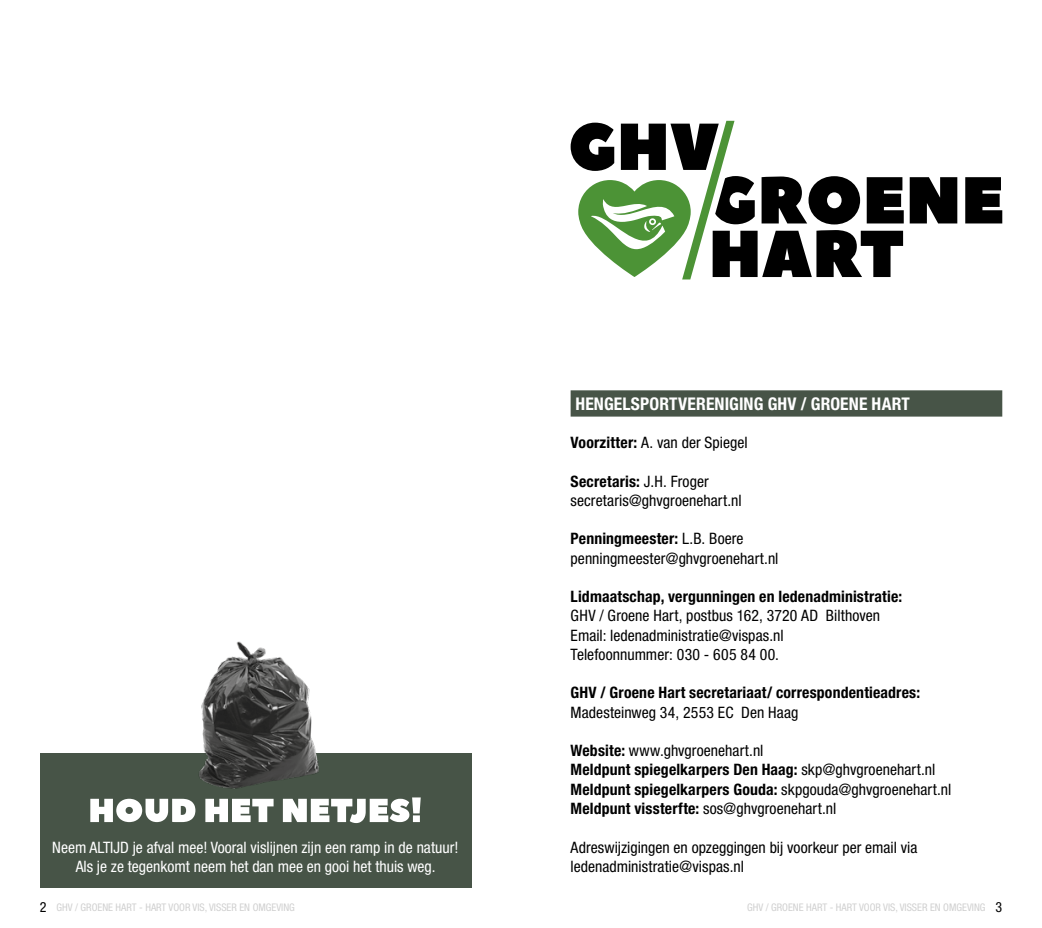
<style>
.page{position:relative;width:1042px;height:928px;background:#fff}
.page>*{position:absolute;margin:0;border:0;box-sizing:border-box;transform-origin:0 0}
.t1{font:700 condensed 17.5px "Helvetica Neue LT Std";letter-spacing:.005em;color:#fff}
.t2{font:condensed 15.75px/19.2px "Helvetica Neue LT Std";color:#000}
.t3{font:700 condensed 15.75px/19.2px "Helvetica Neue LT Std";letter-spacing:.01em;color:#000}
.t4{font:condensed 15.75px/19.2px "Helvetica Neue LT Std";color:#fff;text-align:center}
.t5{font:condensed 10.5px "Helvetica Neue LT Std";color:#d0d0d0}
.s1{font-weight:700}
.s2{font-weight:400}
.s3{font-size:14px;color:#000}
</style>
<div class="page">
<div style="left:570px;top:390px;width:432px;height:26px;background:#475447"></div>
<svg style="left:965px;top:177px;width:37px;height:46px"></svg>
<svg style="left:570px;top:121px;width:387px;height:158px"></svg>
<div style="left:40px;top:753px;width:431px;height:135px;background:#475447"></div>
<svg style="left:90px;top:797px;width:331px;height:26px"></svg>
<img style="left:199px;top:641px;width:120px;height:148px">
<p class="t4" style="left:52px;top:837px;width:408px">Neem ALTIJD je afval mee! Vooral vislijnen zijn een ramp in de natuur!<br>Als je ze tegenkomt neem het dan mee en gooi het thuis weg.</p>
<p class="t1" style="left:575px;top:393px;width:336px">HENGELSPORTVERENIGING GHV / GROENE HART</p>
<p class="t2" style="left:570px;top:433px;width:179px"><span class="s1">Voorzitter:</span> A. van der Spiegel</p>
<p class="t2" style="left:570px;top:471px;width:173px"><span class="s1">Secretaris:</span> J.H. Froger secretaris@ghvgroenehart.nl</p>
<p class="t2" style="left:570px;top:529px;width:209px"><span class="s1">Penningmeester:</span> L.B. Boere penningmeester@ghvgroenehart.nl</p>
<p class="t3" style="left:570px;top:587px;width:333px">Lidmaatschap, vergunningen en ledenadministratie:</p>
<p class="t2" style="left:570px;top:606px;width:311px">GHV / Groene Hart, postbus 162, 3720 AD Bilthoven<br>Email: ledenadministratie@vispas.nl<br>Telefoonnummer: 030 - 605 84 00.</p>
<p class="t3" style="left:570px;top:683px;width:351px">GHV / Groene Hart secretariaat/ correspondentieadres:</p>
<p class="t2" style="left:570px;top:702px;width:229px">Madesteinweg 34, 2553 EC Den Haag</p>
<p class="t3" style="left:570px;top:741px;width:382px">Website: <span class="s2">www.ghvgroenehart.nl<br></span>Meldpunt spiegelkarpers Den Haag: <span class="s2">skp@ghvgroenehart.nl </span>Meldpunt spiegelkarpers Gouda: <span class="s2">skpgouda@ghvgroenehart.nl </span>Meldpunt vissterfte: <span class="s2">sos@ghvgroenehart.nl</span></p>
<p class="t2" style="left:570px;top:837px;width:348px">Adreswijzigingen en opzeggingen bij voorkeur per email via ledenadministratie@vispas.nl</p>
<p class="t5" style="left:40px;top:900px;width:257px"><span class="s3">2</span> GHV / GROENE HART - HART VOOR VIS, VISSER EN OMGEVING</p>
<p class="t5" style="left:747px;top:900px;width:257px">GHV / GROENE HART - HART VOOR VIS, VISSER EN OMGEVING <span class="s3">3</span></p>
</div>
